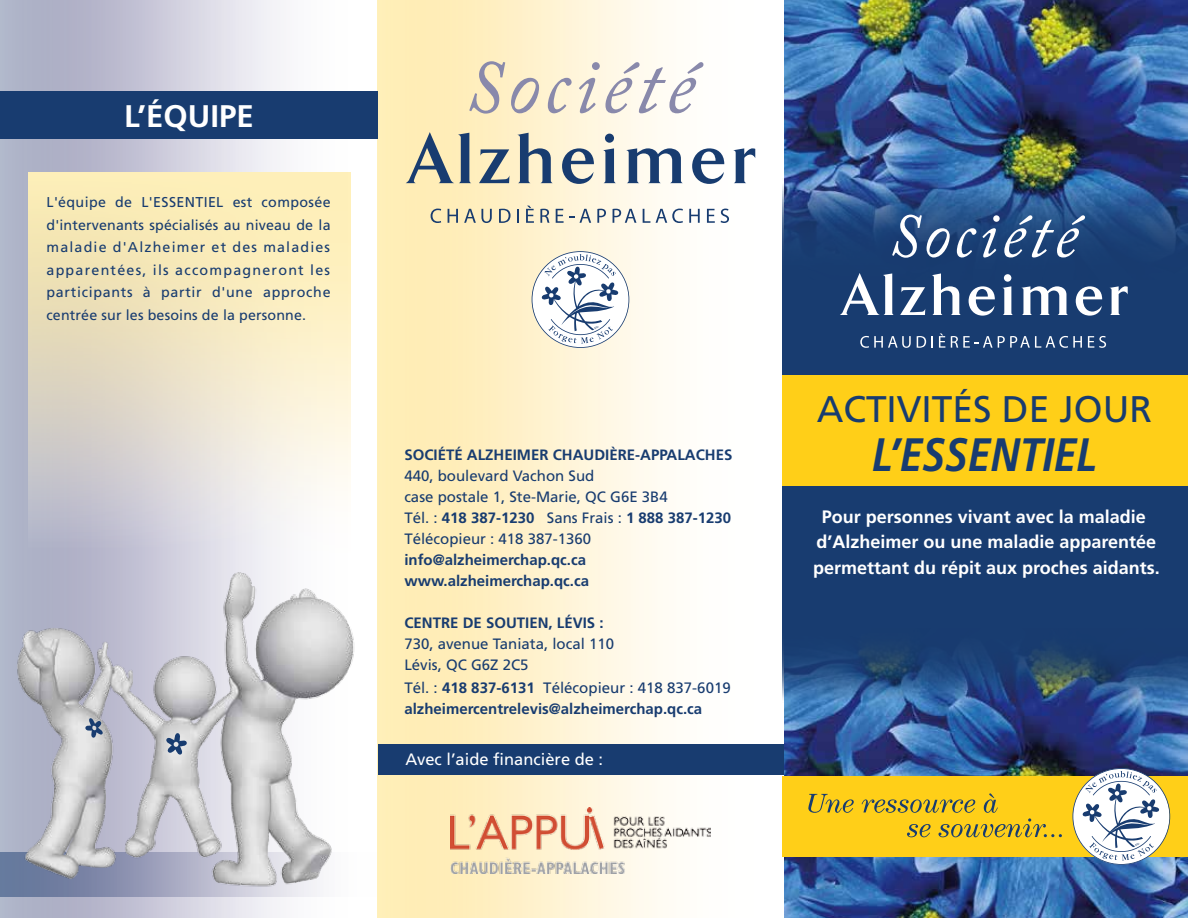
<style>
.page{position:relative;width:1188px;height:918px;background:#fff}
.page>*{position:absolute;margin:0;border:0;box-sizing:border-box;transform-origin:0 0}
.t1{font:italic 700 46.8px "Frutiger";color:#183c70;scale:.87 1}
.t2{font:37.05px "Frutiger";color:#183c70}
.t3{font:700 31.2px "Frutiger";color:#fff}
.t4{font:700 18px/25.5px "Frutiger";color:#fff;text-align:center}
.t5{font:16.5px "Frutiger";color:#fff}
.t6{font:700 15px/21px "Frutiger";color:#183c70}
.t7{font:15px/21px "Frutiger";color:#183c70}
.t8{font:14.25px/22.5px "Frutiger";letter-spacing:.01em;color:#183c70;text-align:justify}
.s1{font-weight:700}
.s2{font-weight:400}
</style>
<div class="page">
<img style="left:784px;top:703px;width:404px;height:215px">
<img style="left:784px;top:0;width:404px;height:179px">
<svg style="left:0;top:0;width:351px;height:545px"></svg>
<div style="left:378px;top:0;width:406px;height:918px;background:linear-gradient(to right,#ffebad,#fcffff)"></div>
<svg style="left:406px;top:132px;width:65px;height:51px;background:#b1b19f"></svg>
<svg style="left:479px;top:149px;width:30px;height:34px"></svg>
<svg style="left:517px;top:133px;width:36px;height:50px;background:#9ca3a5"></svg>
<svg style="left:562px;top:148px;width:32px;height:36px"></svg>
<svg style="left:603px;top:134px;width:13px;height:49px"></svg>
<svg style="left:626px;top:148px;width:57px;height:35px"></svg>
<svg style="left:692px;top:148px;width:32px;height:36px"></svg>
<svg style="left:733px;top:148px;width:22px;height:35px"></svg>
<svg style="left:469px;top:61px;width:36px;height:53px;background:#ded2b9"></svg>
<svg style="left:511px;top:78px;width:28px;height:35px"></svg>
<svg style="left:548px;top:78px;width:24px;height:35px"></svg>
<svg style="left:579px;top:78px;width:17px;height:35px"></svg>
<svg style="left:605px;top:62px;width:100px;height:51px"></svg>
<div style="left:592px;top:62px;width:8px;height:8px;background:#8989ab;border-radius:50%"></div>
<svg style="left:431px;top:209px;width:10px;height:14px"></svg>
<svg style="left:448px;top:209px;width:10px;height:14px"></svg>
<svg style="left:464px;top:209px;width:28px;height:14px"></svg>
<svg style="left:499px;top:209px;width:12px;height:14px"></svg>
<svg style="left:517px;top:209px;width:2px;height:14px"></svg>
<svg style="left:526px;top:206px;width:8px;height:17px"></svg>
<svg style="left:540px;top:209px;width:10px;height:14px"></svg>
<svg style="left:556px;top:209px;width:18px;height:14px"></svg>
<svg style="left:580px;top:209px;width:11px;height:14px"></svg>
<svg style="left:597px;top:209px;width:9px;height:14px"></svg>
<svg style="left:613px;top:209px;width:23px;height:14px"></svg>
<svg style="left:643px;top:209px;width:7px;height:14px"></svg>
<svg style="left:656px;top:209px;width:27px;height:14px"></svg>
<svg style="left:689px;top:209px;width:11px;height:14px"></svg>
<svg style="left:707px;top:209px;width:8px;height:14px"></svg>
<svg style="left:721px;top:209px;width:8px;height:14px"></svg>
<svg style="left:532px;top:251px;width:97px;height:97px"></svg>
<div style="left:783px;top:776px;width:405px;height:81px;background:#ffcf18"></div>
<div style="left:378px;top:745px;width:406px;height:30px;background:#183c70"></div>
<div style="left:0;top:91px;width:378px;height:48px;background:#183c70"></div>
<svg style="left:808px;top:794px;width:46px;height:19px"></svg>
<svg style="left:862px;top:793px;width:200px;height:44px"></svg>
<div style="left:783px;top:342px;width:405px;height:229px;background:#183c70"></div>
<svg style="left:783px;top:179px;width:405px;height:169px;background:#20467c"></svg>
<svg style="left:783px;top:571px;width:405px;height:132px;background:#1f4478"></svg>
<svg style="left:1072px;top:768px;width:98px;height:97px;background:#c5c9c1"></svg>
<img style="left:450px;top:807px;width:261px;height:66px">
<svg style="left:29px;top:173px;width:321px;height:372px;background:#ede4c9"></svg>
<img style="left:0;top:545px;width:355px;height:373px">
<svg style="left:165px;top:732px;width:22px;height:24px"></svg>
<svg style="left:85px;top:717px;width:19px;height:21px"></svg>
<div style="left:783px;top:375px;width:405px;height:111px;background:#ffcf18"></div>
<svg style="left:840px;top:273px;width:54px;height:42px"></svg>
<svg style="left:900px;top:287px;width:25px;height:28px"></svg>
<svg style="left:932px;top:273px;width:29px;height:42px"></svg>
<svg style="left:969px;top:286px;width:26px;height:30px"></svg>
<svg style="left:1002px;top:274px;width:11px;height:41px"></svg>
<svg style="left:1021px;top:286px;width:47px;height:29px"></svg>
<svg style="left:1076px;top:286px;width:26px;height:30px"></svg>
<svg style="left:1109px;top:286px;width:19px;height:29px"></svg>
<svg style="left:892px;top:215px;width:58px;height:43px"></svg>
<svg style="left:957px;top:228px;width:19px;height:30px"></svg>
<svg style="left:982px;top:228px;width:14px;height:30px"></svg>
<svg style="left:1004px;top:215px;width:82px;height:43px"></svg>
<svg style="left:993px;top:215px;width:7px;height:7px"></svg>
<svg style="left:860px;top:336px;width:51px;height:12px"></svg>
<svg style="left:917px;top:336px;width:16px;height:12px"></svg>
<svg style="left:939px;top:333px;width:6px;height:15px"></svg>
<svg style="left:951px;top:336px;width:131px;height:12px"></svg>
<svg style="left:1088px;top:336px;width:18px;height:12px"></svg>
<h3 class="t3" style="left:124px;top:98px;width:131px">L’ÉQUIPE</h3>
<p class="t8" style="left:47px;top:191px;width:286px">L'équipe de L'ESSENTIEL est composée d'intervenants spécialisés au niveau de la maladie d'Alzheimer et des maladies apparentées, ils accompagneront les participants à partir d'une approche centrée sur les besoins de la personne.</p>
<p class="t6" style="left:404px;top:445px;width:330px">SOCIÉTÉ ALZHEIMER CHAUDIÈRE-APPALACHES</p>
<p class="t7" style="left:404px;top:466px;width:328px">440, boulevard Vachon Sud<br>case postale 1, Ste-Marie, QC G6E 3B4<br>Tél. : <span class="s1">418 387-1230</span> Sans Frais : <span class="s1">1 888 387-1230<br></span>Télécopieur : 418 387-1360</p>
<p class="t6" style="left:404px;top:550px;width:186px">info@alzheimerchap.qc.ca www.alzheimerchap.qc.ca</p>
<p class="t6" style="left:404px;top:613px;width:201px">CENTRE DE SOUTIEN, LÉVIS :</p>
<p class="t7" style="left:404px;top:634px;width:211px">730, avenue Taniata, local 110<br>Lévis, QC G6Z 2C5</p>
<p class="t6" style="left:404px;top:677px;width:328px"><span class="s2">Tél. :</span> 418 837-6131 <span class="s2">Télécopieur : 418 837-6019 </span>alzheimercentrelevis@alzheimerchap.qc.ca</p>
<p class="t5" style="left:406px;top:750px;width:199px">Avec l’aide financière de :</p>
<h2 class="t2" style="left:817px;top:388px;width:337px">ACTIVITÉS DE JOUR</h2>
<h1 class="t1" style="left:872px;top:427px;width:260px">L’ESSENTIEL</h1>
<p class="t4" style="left:813px;top:503px;width:348px">Pour personnes vivant avec la maladie d’Alzheimer ou une maladie apparentée permettant du répit aux proches aidants.</p>
</div>
